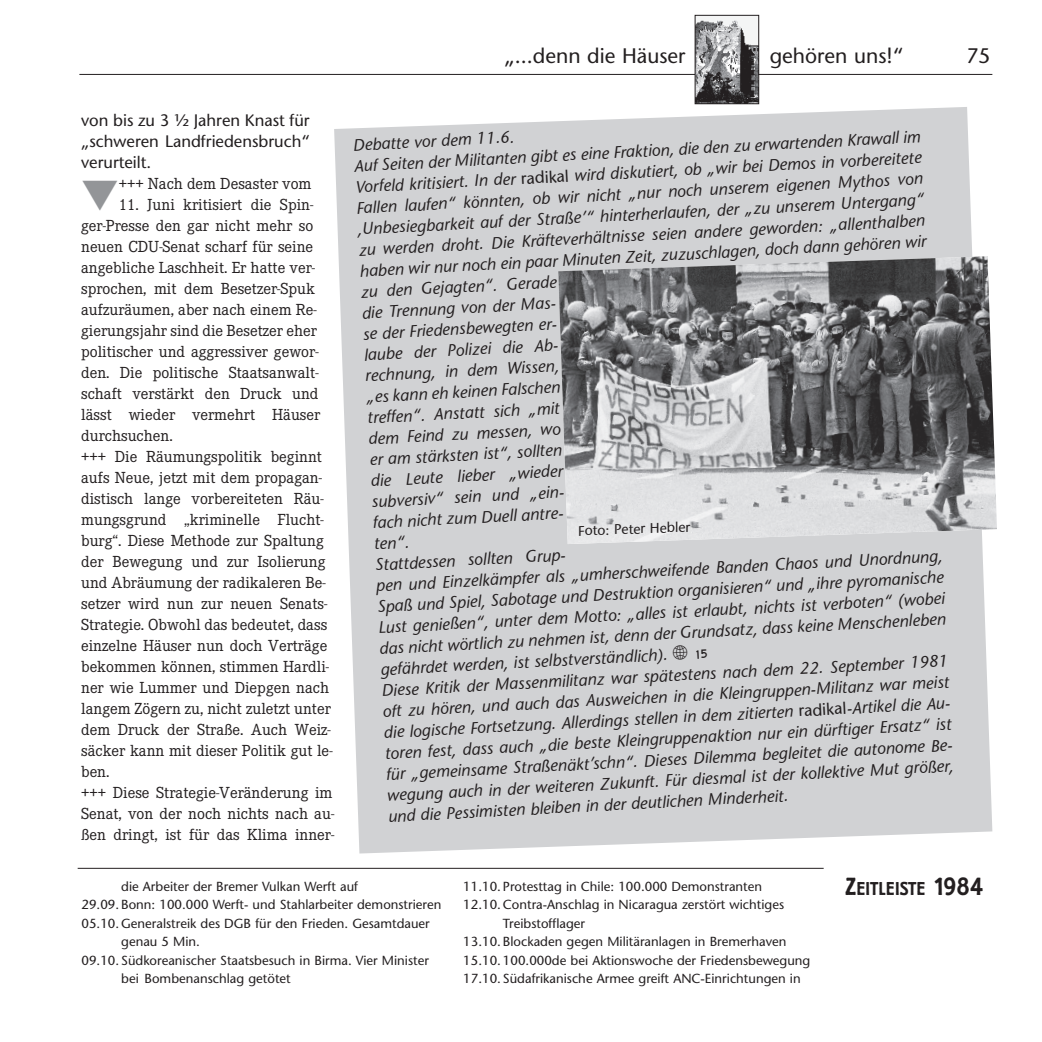
<style>
.page{position:relative;width:1042px;height:1042px;background:#fff}
.page>*{position:absolute;margin:0;border:0;box-sizing:border-box;transform-origin:0 0}
.Kopf{font:21px "Stone Sans";color:#231f20}
.Kopfrechts{font:21px "Stone Sans";color:#231f20}
.t1{font:500 18.38px "Berliner Grotesk";color:#231f20}
.Anekdoten{font:italic 16.62px/21px "Stone Sans";color:#231f20}
.staat{font:16.62px/21px "Corporate E";color:#231f20}
.t2{font:16.62px/21px "Stone Sans";color:#231f20;text-align:justify}
.Bildunterschriften{font:14px "Stone Sans";color:#231f20}
.Zeitleiste{font:13.12px/18.6px "Stone Sans";color:#231f20}
.s1{font-style:normal}
.s2{font-size:24.5px}
</style>
<div class="page">
<hr style="left:78px;top:868px;width:745px;height:1px;background:#231f20">
<hr style="left:79px;top:74px;width:913px;height:1px;background:#231f20">
<svg style="left:334px;top:107px;width:658px;height:746px;background:#d4d5d7"></svg>
<img style="left:558px;top:256px;width:439px;height:288px">
<img style="left:696px;top:17px;width:61px;height:85px">
<div style="left:694px;top:15px;width:65px;height:89px;border:1px solid #231f20"></div>
<svg style="left:672px;top:644px;width:15px;height:16px"></svg>
<svg style="left:696px;top:649px;width:11px;height:9px"></svg>
<p class="t2" style="left:81px;top:110px;width:230px">von bis zu 3 ½ Jahren Knast für „schweren Landfriedensbruch“ verurteilt.</p>
<p class="staat" style="left:119px;top:173px;width:194px">+++ Nach dem Desaster vom</p>
<p class="staat" style="left:81px;top:194px;width:241px;text-indent:38px">11. Juni kritisiert die Spin&shy;ger-Presse den gar nicht mehr so neuen CDU-Senat scharf für seine angebliche Laschheit. Er hatte ver&shy;sprochen, mit dem Besetzer-Spuk aufzuräumen, aber nach einem Re&shy;gierungsjahr sind die Besetzer eher politischer und aggressiver gewor&shy;den. Die politische Staatsanwalt&shy;schaft verstärkt den Druck und lässt wieder vermehrt Häuser durchsuchen.</p>
<p class="staat" style="left:81px;top:446px;width:253px">+++ Die Räumungspolitik beginnt aufs Neue, jetzt mit dem propagan&shy;distisch lange vorbereiteten Räu&shy;mungsgrund „kriminelle Flucht&shy;burg“. Diese Methode zur Spaltung der Bewegung und zur Isolierung und Abräumung der radikaleren Be&shy;setzer wird nun zur neuen Senats-<br>Strategie. Obwohl das bedeutet, dass einzelne Häuser nun doch Verträge bekommen können, stimmen Hardli&shy;ner wie Lummer und Diepgen nach langem Zögern zu, nicht zuletzt unter dem Druck der Straße. Auch Weiz&shy;säcker kann mit dieser Politik gut le&shy;ben.</p>
<p class="staat" style="left:81px;top:782px;width:255px;text-align:justify">+++ Diese Strategie-Veränderung im Senat, von der noch nichts nach au&shy;ßen dringt, ist für das Klima inner-</p>
<p class="Kopf" style="left:504px;top:43px;width:183px">„...denn die Häuser</p>
<p class="Kopf" style="left:770px;top:43px;width:135px">gehören uns!“</p>
<p class="Kopfrechts" style="left:966px;top:43px;width:26px">75</p>
<p class="Anekdoten" style="left:352px;top:134px;width:163px;rotate:-3deg">Debatte vor dem 11.6.</p>
<p class="Anekdoten" style="left:353px;top:155px;width:569px;rotate:-3deg">Auf Seiten der Militanten gibt es eine Fraktion, die den zu erwartenden Krawall im Vorfeld kritisiert. In der <span class="s1">radikal</span> wird diskutiert, ob „wir bei Demos in vorbereitete Fallen laufen“ könnten, ob wir nicht „nur noch unserem eigenen Mythos von ‚Unbesiegbarkeit auf der Straße’“ hinterherlaufen, der „zu unserem Untergang“ zu werden droht. Die Kräfteverhältnisse seien andere geworden: „allenthalben haben wir nur noch ein paar Minuten Zeit, zuzuschlagen, doch dann gehören wir zu den Gejagten“. Gerade<br>die Trennung von der Mas-<br>se der Friedensbewegten er-<br>laube der Polizei die Ab-<br>rechnung, in dem Wissen,<br>„es kann eh keinen Falschen<br>treffen“. Anstatt sich „mit<br>dem Feind zu messen, wo<br>er am stärksten ist“, sollten<br>die Leute lieber „wieder<br>subversiv“ sein und „ein-<br>fach nicht zum Duell antre-<br>ten“.</p>
<p class="Anekdoten" style="left:374px;top:554px;width:569px;rotate:-3deg">Stattdessen sollten Grup-<br>pen und Einzelkämpfer als „umherschweifende Banden Chaos und Unordnung, Spaß und Spiel, Sabotage und Destruktion organisieren“ und „ihre pyromanische Lust genießen“, unter dem Motto: „alles ist erlaubt, nichts ist verboten“ (wobei das nicht wörtlich zu nehmen ist, denn der Grundsatz, dass keine Menschenleben gefährdet werden, ist selbstverständlich).</p>
<p class="Bildunterschriften" style="left:577px;top:522px;width:114px;rotate:-2deg">Foto: Peter Hebler</p>
<p class="Anekdoten" style="left:381px;top:680px;width:571px;rotate:-3deg">Diese Kritik der Massenmilitanz war spätestens nach dem 22. September 1981 oft zu hören, und auch das Ausweichen in die Kleingruppen-Militanz war meist die logische Fortsetzung. Allerdings stellen in dem zitierten <span class="s1">radikal</span>-Artikel die Au&shy;toren fest, dass auch „die beste Kleingruppenaktion nur ein dürftiger Ersatz“ ist für „gemeinsame Straßenäkt’schn“. Dieses Dilemma begleitet die autonome Be&shy;wegung auch in der weiteren Zukunft. Für diesmal ist der kollektive Mut größer, und die Pessimisten bleiben in der deutlichen Minderheit.</p>
<p class="Zeitleiste" style="left:121px;top:877px;width:238px">die Arbeiter der Bremer Vulkan Werft auf</p>
<p class="Zeitleiste" style="left:82px;top:895px;width:361px">29.09. Bonn: 100.000 Werft- und Stahlarbeiter demonstrieren</p>
<p class="Zeitleiste" style="left:121px;top:914px;width:310px;text-indent:-40px">05.10. Generalstreik des DGB für den Frieden. Gesamtdauer genau 5 Min.</p>
<p class="Zeitleiste" style="left:121px;top:951px;width:309px;text-indent:-40px">09.10. Südkoreanischer Staatsbesuch in Birma. Vier Minister bei Bombenanschlag getötet</p>
<p class="Zeitleiste" style="left:463px;top:877px;width:300px">11.10. Protesttag in Chile: 100.000 Demonstranten</p>
<p class="Zeitleiste" style="left:463px;top:895px;width:322px">12.10.Contra-Anschlag in Nicaragua zerstört wichtiges</p>
<p class="Zeitleiste" style="left:503px;top:914px;width:84px">Treibstofflager</p>
<p class="Zeitleiste" style="left:463px;top:932px;width:325px">13.10. Blockaden gegen Militäranlagen in Bremerhaven</p>
<p class="Zeitleiste" style="left:463px;top:951px;width:349px">15.10. 100.000de bei Aktionswoche der Friedensbewegung</p>
<p class="Zeitleiste" style="left:463px;top:969px;width:339px">17.10. Südafrikanische Armee greift ANC-Einrichtungen in</p>
<p class="t1" style="left:845px;top:879px;width:140px"><span class="s2">Z</span>EITLEISTE <span class="s2">1984</span></p>
</div>
